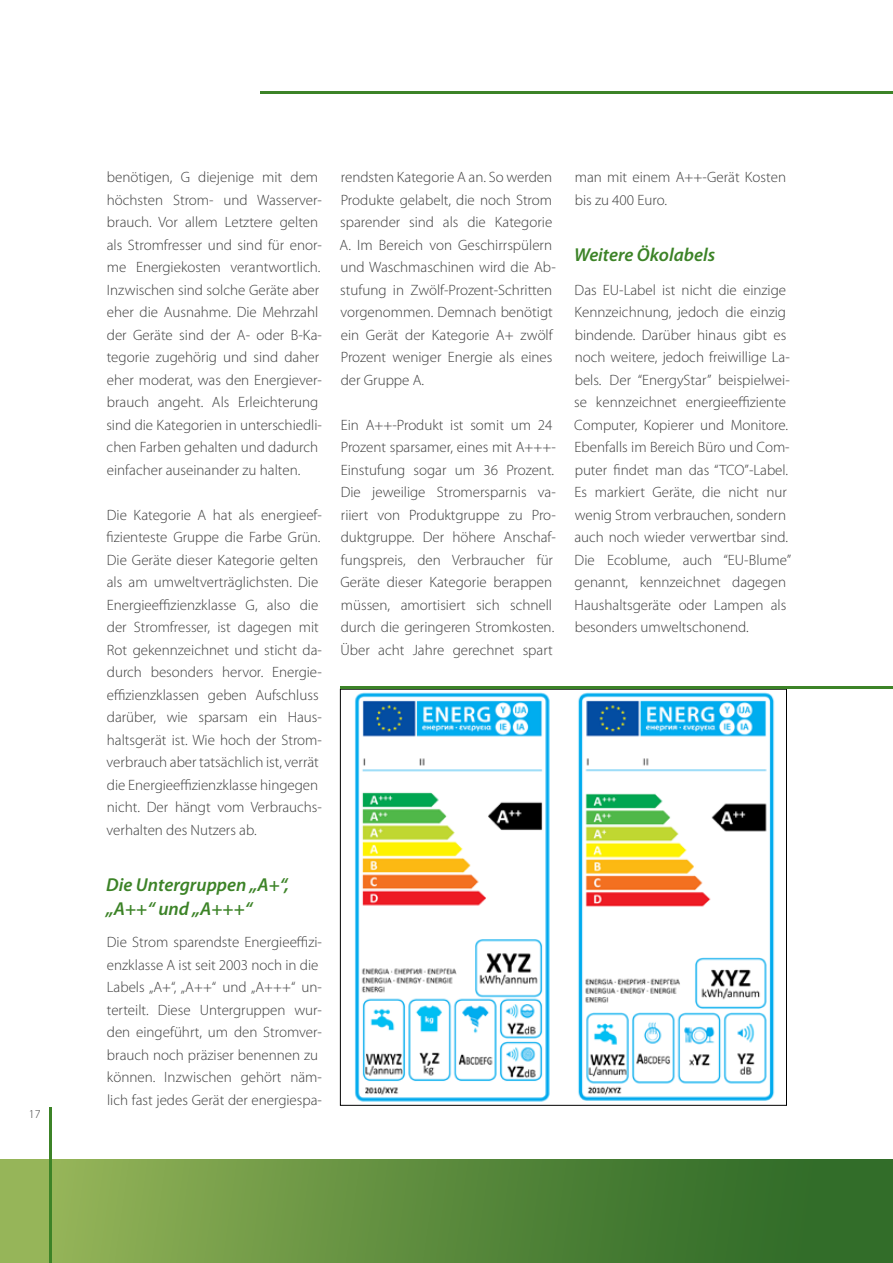
<style>
.page{position:relative;width:893px;height:1263px;background:#fff}
.page>*{position:absolute;margin:0;border:0;box-sizing:border-box;transform-origin:0 0}
.t1{font:italic 600 18.75px/24px "Myriad Pro";color:#3c8327}
.t2{font:300 15px/22.5px "Myriad Pro";color:#3c3c3c}
.t3{font:300 12px "Myriad Pro";color:#3c3c3c}
</style>
<div class="page">
<hr style="left:260px;top:91px;width:633px;height:3px;background:#3c8327">
<div style="left:0;top:1159px;width:893px;height:104px;background:linear-gradient(to right,#97b559,#256323)"></div>
<hr style="left:49px;top:1108px;width:2px;height:155px;background:#3c8327">
<img style="left:578px;top:692px;width:197px;height:409px">
<img style="left:354px;top:692px;width:196px;height:410px">
<hr style="left:340px;top:686px;width:553px;height:3px;background:#3c8327">
<p class="t3" style="left:29px;top:1106px;width:13px">17</p>
<p class="t2" style="left:106px;top:166px;width:217px">benötigen, G diejenige mit dem höchsten Strom- und Wasserver&shy;brauch. Vor allem Letztere gelten als Stromfresser und sind für enor&shy;me Energiekosten verantwortlich.<br>Inzwischen sind solche Geräte aber eher die Ausnahme. Die Mehrzahl der Geräte sind der A- oder B-Ka&shy;tegorie zugehörig und sind daher eher moderat, was den Energiever&shy;brauch angeht. Als Erleichterung sind die Kategorien in unterschiedli&shy;chen Farben gehalten und dadurch einfacher auseinander zu halten.</p>
<p class="t2" style="left:107px;top:503px;width:217px">Die Kategorie A hat als energieef&shy;fizienteste Gruppe die Farbe Grün.<br>Die Geräte dieser Kategorie gelten als am umweltverträglichsten. Die Energieeffizienzklasse G, also die der Stromfresser, ist dagegen mit Rot gekennzeichnet und sticht da&shy;durch besonders hervor. Energie&shy;effizienzklassen geben Aufschluss darüber, wie sparsam ein Haus&shy;haltsgerät ist. Wie hoch der Strom&shy;verbrauch aber tatsächlich ist, verrät die Energieeffizienzklasse hingegen nicht. Der hängt vom Verbrauchs&shy;verhalten des Nutzers ab.</p>
<p class="t1" style="left:106px;top:872px;width:184px">Die Untergruppen „A+“, „A++“ und „A+++“</p>
<p class="t2" style="left:107px;top:931px;width:217px">Die Strom sparendste Energieeffizi&shy;enzklasse A ist seit 2003 noch in die Labels „A+“, „A++“ und „A+++“ un&shy;terteilt. Diese Untergruppen wur&shy;den eingeführt, um den Stromver&shy;brauch noch präziser benennen zu können. Inzwischen gehört näm&shy;lich fast jedes Gerät der energiespa-</p>
<p class="t2" style="left:340px;top:166px;width:218px">rendsten Kategorie A an. So werden<br>Produkte gelabelt, die noch Strom sparender sind als die Kategorie<br>A. Im Bereich von Geschirrspülern und Waschmaschinen wird die Ab&shy;stufung in Zwölf-Prozent-Schritten vorgenommen. Demnach benötigt ein Gerät der Kategorie A+ zwölf<br>Prozent weniger Energie als eines der Gruppe A.</p>
<p class="t2" style="left:340px;top:413px;width:217px">Ein A++-Produkt ist somit um 24<br>Prozent sparsamer, eines mit A+++- Einstufung sogar um 36 Prozent.<br>Die jeweilige Stromersparnis va&shy;riiert von Produktgruppe zu Pro&shy;duktgruppe. Der höhere Anschaf&shy;fungspreis, den Verbraucher für Geräte dieser Kategorie berappen müssen, amortisiert sich schnell durch die geringeren Stromkosten.<br>Über acht Jahre gerechnet spart</p>
<p class="t2" style="left:575px;top:166px;width:213px">man mit einem A++-Gerät Kosten bis zu 400 Euro.</p>
<p class="t1" style="left:574px;top:242px;width:143px">Weitere Ökolabels</p>
<p class="t2" style="left:574px;top:278px;width:218px">Das EU-Label ist nicht die einzige Kennzeichnung, jedoch die einzig bindende. Darüber hinaus gibt es noch weitere, jedoch freiwillige La&shy;bels. Der “EnergyStar” beispielwei&shy;se kennzeichnet energieeffiziente Computer, Kopierer und Monitore.<br>Ebenfalls im Bereich Büro und Com&shy;puter findet man das “TCO”-Label.<br>Es markiert Geräte, die nicht nur wenig Strom verbrauchen, sondern auch noch wieder verwertbar sind.<br>Die Ecoblume, auch “EU-Blume” genannt, kennzeichnet dagegen Haushaltsgeräte oder Lampen als besonders umweltschonend.</p>
</div>
